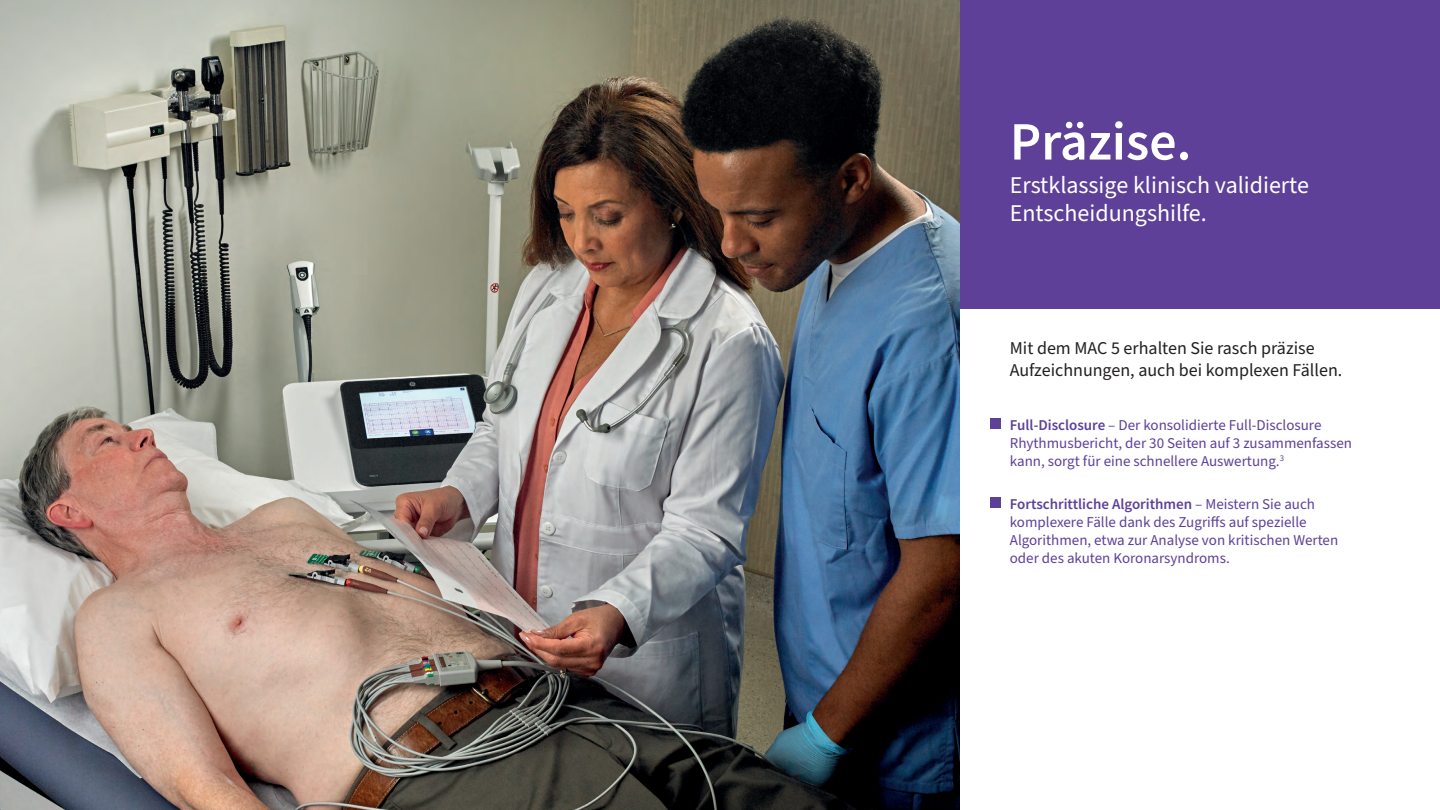
<style>
.page{position:relative;width:1440px;height:810px;background:#fff}
.page>*{position:absolute;margin:0;border:0;box-sizing:border-box;transform-origin:0 0}
.t1{font:600 54px "Source Sans Pro";color:#fff}
.t2{font:24px/28.8px "Source Sans Pro";color:#fff}
.t3{font:18px/21.6px "Source Sans Pro";color:#231f20}
.t4{font:15px/18px "Source Sans Pro";color:#5e4099}
.s1{font-weight:600}
</style>
<div class="page">
<div style="left:960px;top:0;width:480px;height:309px;background:#5e4099"></div>
<img style="left:0;top:0;width:960px;height:810px">
<div style="left:991px;top:419px;width:10px;height:10px;background:#5e4099"></div>
<div style="left:991px;top:498px;width:10px;height:10px;background:#5e4099"></div>
<h1 class="t1" style="left:1010px;top:106px;width:183px">Präzise.</h1>
<h2 class="t2" style="left:1010px;top:171px;width:301px">Erstklassige klinisch validierte<br>Entscheidungshilfe.</h2>
<p class="t3" style="left:1010px;top:338px;width:334px">Mit dem MAC 5 erhalten Sie rasch präzise<br>Aufzeichnungen, auch bei komplexen Fällen.</p>
<p class="t4" style="left:1010px;top:416px;width:344px"><span class="s1">Full-Disclosure</span> – Der konsolidierte Full-Disclosure<br>Rhythmusbericht, der 30 Seiten auf 3 zusammenfassen kann, sorgt für eine schnellere Auswertung.<sup>3</sup></p>
<p class="t4" style="left:1010px;top:495px;width:330px"><span class="s1">Fortschrittliche Algorithmen</span> – Meistern Sie auch komplexere Fälle dank des Zugriffs auf spezielle Algorithmen, etwa zur Analyse von kritischen Werten oder des akuten Koronarsyndroms.</p>
</div>
